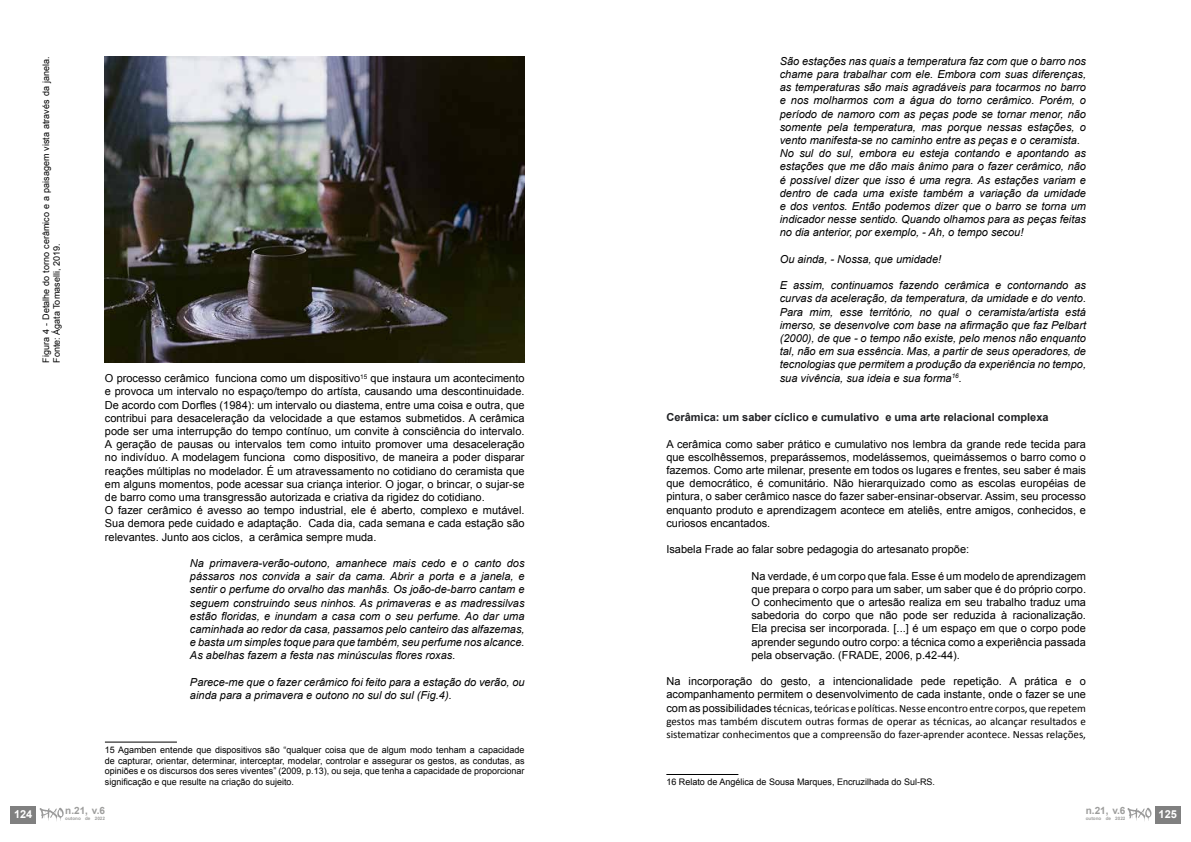
<style>
.page{position:relative;width:1191px;height:842px;background:#fff}
.page>*{position:absolute;margin:0;border:0;box-sizing:border-box;transform-origin:0 0}
.t1{font:11px/13.2px "Arial";color:#000}
.t2{font:italic 11px/13.2px "Arial";color:#000;text-align:justify}
.t3{font:11px/13.2px "Calibri";color:#000;text-align:justify}
.t4{font:700 11px "Arial";color:#202124}
.t5{font:700 11px "Arial";color:#fff}
.t6{font:700 10px "Arial";color:#9d9d9c}
.t7{font:9px/10.8px "Arial";color:#000;text-align:justify}
.t8{font:700 4.6px "Arial";color:#9d9d9c}
.s1{font-family:"Arial"}
</style>
<div class="page">
<hr style="left:105px;top:741px;width:72px;height:1px;background:#000">
<hr style="left:666px;top:774px;width:72px;height:1px;background:#000">
<img style="left:105px;top:57px;width:419px;height:306px">
<div style="left:1155px;top:806px;width:25px;height:17px;background:#808080"></div>
<svg style="left:1127px;top:808px;width:24px;height:13px"></svg>
<div style="left:11px;top:806px;width:25px;height:17px;background:#808080"></div>
<svg style="left:40px;top:808px;width:24px;height:13px"></svg>
<p class="t7" style="left:41px;top:363px;width:308px;rotate:-90deg">Figura 4 - Detalhe do torno cerâmico e a paisagem vista através da janela.<br>Fonte: Ágata Tomaselli, 2019.</p>
<p class="t1" style="left:105px;top:372px;width:421px">O processo cerâmico funciona como um dispositivo<sup>15</sup> que instaura um acontecimento e provoca um intervalo no espaço/tempo do artísta, causando uma descontinuidade.<br>De acordo com Dorfles (1984): um intervalo ou diastema, entre uma coisa e outra, que contribui para desaceleração da velocidade a que estamos submetidos. A cerâmica pode ser uma interrupção do tempo contínuo, um convite à consciência do intervalo.<br>A geração de pausas ou intervalos tem como intuito promover uma desaceleração no indivíduo. A modelagem funciona como dispositivo, de maneira a poder disparar reações mú ltiplas no modelador. É um atravessamento no cotidiano do ceramista que em alguns momentos, pode acessar sua criança interior. O jogar, o brincar, o sujar-se de barro como uma transgressão autorizada e criativa da rigidez do cotidiano.<br>O fazer cerâmico é avesso ao tempo industrial, ele é aberto, complexo e mutável.<br>Sua demora pede cuidado e adaptação. Cada dia, cada semana e cada estação são relevantes. Junto aos ciclos, a cerâmica sempre muda.</p>
<p class="t2" style="left:190px;top:557px;width:336px">Na primavera-verão-outono, amanhece mais cedo e o canto dos pássaros nos convida a sair da cama. Abrir a porta e a janela, e sentir o perfume do orvalho das manhãs. Os joão-de-barro cantam e seguem construindo seus ninhos. As primaveras e as madressilvas estão floridas, e inundam a casa com o seu perfume. Ao dar uma caminhada ao redor da casa, passamos pelo canteiro das alfazemas, e basta um simples toque para que também, seu perfume nos alcance.<br>As abelhas fazem a festa nas minúsculas flores roxas.</p>
<p class="t2" style="left:190px;top:675px;width:336px">Parece-me que o fazer cerâmico foi feito para a estação do verão, ou ainda para a primavera e outono no sul do sul (Fig.4).</p>
<p class="t5" style="left:14px;top:807px;width:20px">124</p>
<p class="t7" style="left:105px;top:744px;width:421px">15 Agamben entende que dispositivos são “qualquer coisa que de algum modo tenham a capacidade de capturar, orientar, determinar, interceptar, modelar, controlar e assegurar os gestos, as condutas, as opiniões e os discursos dos seres viventes” (2009, p.13), ou seja, que tenha a capacidade de proporcionar significação e que resulte na criação do sujeito.</p>
<p class="t6" style="left:65px;top:804px;width:41px">n.21, v.6</p>
<p class="t8" style="left:65px;top:815px;width:41px">outono de 2022</p>
<p class="t2" style="left:779px;top:54px;width:308px;text-align:left">São estações nas quais a temperatura faz com que o barro nos chame para trabalhar com ele. Embora com suas diferenças, as temperaturas são mais agradáveis para tocarmos no barro e nos molharmos com a água do torno cerâmico. Porém, o período de namoro com as peças pode se tornar menor, não somente pela temperatura, mas porque nessas estações, o vento manifesta-se no caminho entre as peças e o ceramista.<br>No sul do sul, embora eu esteja contando e apontando as estações que me dão mais ânimo para o fazer cerâmico, não é possível dizer que isso é uma regra. As estações variam e dentro de cada uma existe também a variação da umidade e dos ventos. Então podemos dizer que o barro se torna um indicador nesse sentido. Quando olhamos para as peças feitas no dia anterior, por exemplo, - Ah, o tempo secou!</p>
<p class="t2" style="left:779px;top:252px;width:163px">Ou ainda, - Nossa, que umidade!</p>
<p class="t2" style="left:779px;top:279px;width:308px">E assim, continuamos fazendo cerâmica e contornando as curvas da aceleração, da temperatura, da umidade e do vento.<br>Para mim, esse território, no qual o ceramista/artista está imerso, se desenvolve com base na afirmação que faz Pelbart (2000), de que - o tempo não existe, pelo menos não enquanto tal, não em sua essência. Mas, a partir de seus operadores, de tecnologias que permitem a produção da experiência no tempo, sua vivência, sua ideia e sua forma<sup>16</sup>.</p>
<p class="t4" style="left:666px;top:410px;width:384px">Cerâmica: um saber cíclico e cumulativo e uma arte relacional complexa</p>
<p class="t1" style="left:666px;top:437px;width:421px;text-align:justify">A cerâmica como saber prático e cumulativo nos lembra da grande rede tecida para que escolhêssemos, preparássemos, modelássemos, queimássemos o barro como o fazemos. Como arte milenar, presente em todos os lugares e frentes, seu saber é mais que democrático, é comunitário. Não hierarquizado como as escolas européias de pintura, o saber cerâmico nasce do fazer saber-ensinar-observar. Assim, seu processo enquanto produto e aprendizagem acontece em ateliês, entre amigos, conhecidos, e curiosos encantados.</p>
<p class="t1" style="left:666px;top:543px;width:304px">Isabela Frade ao falar sobre pedagogia do artesanato propõe:</p>
<p class="t1" style="left:751px;top:569px;width:336px;text-align:justify">Na verdade, é um corpo que fala. Esse é um modelo de aprendizagem que prepara o corpo para um saber, um saber que é do próprio corpo.<br>O conhecimento que o artesão realiza em seu trabalho traduz uma sabedoria do corpo que não pode ser reduzida à racionalização.<br>Ela precisa ser incorporada. [...] é um espaço em que o corpo pode aprender segundo outro corpo: a técnica como a experiência passada pela observação. (FRADE, 2006, p.42-44).</p>
<p class="t1" style="left:666px;top:675px;width:421px">Na incorporação do gesto, a intencionalidade pede repetição. A prática e o acompanhamento permitem o desenvolvimento de cada instante, onde o fazer se une</p>
<p class="t3" style="left:666px;top:701px;width:421px"><span class="s1">com as possibilidades</span> técnicas, teóricas e políticas.Nesse encontro entre corpos, que repetem gestos mas também discutem outras formas de operar as técnicas, ao alcançar resultados e sistematizar conhecimentos que a compreensão do fazer-aprender acontece. Nessas relações,</p>
<p class="t7" style="left:666px;top:777px;width:270px">16 Relato de Angélica de Sousa Marques, Encruzilhada do Sul-RS.</p>
<p class="t6" style="left:1085px;top:804px;width:41px">n.21, v.6</p>
<p class="t8" style="left:1085px;top:815px;width:41px">outono de 2022</p>
<p class="t5" style="left:1158px;top:807px;width:20px">125</p>
</div>
